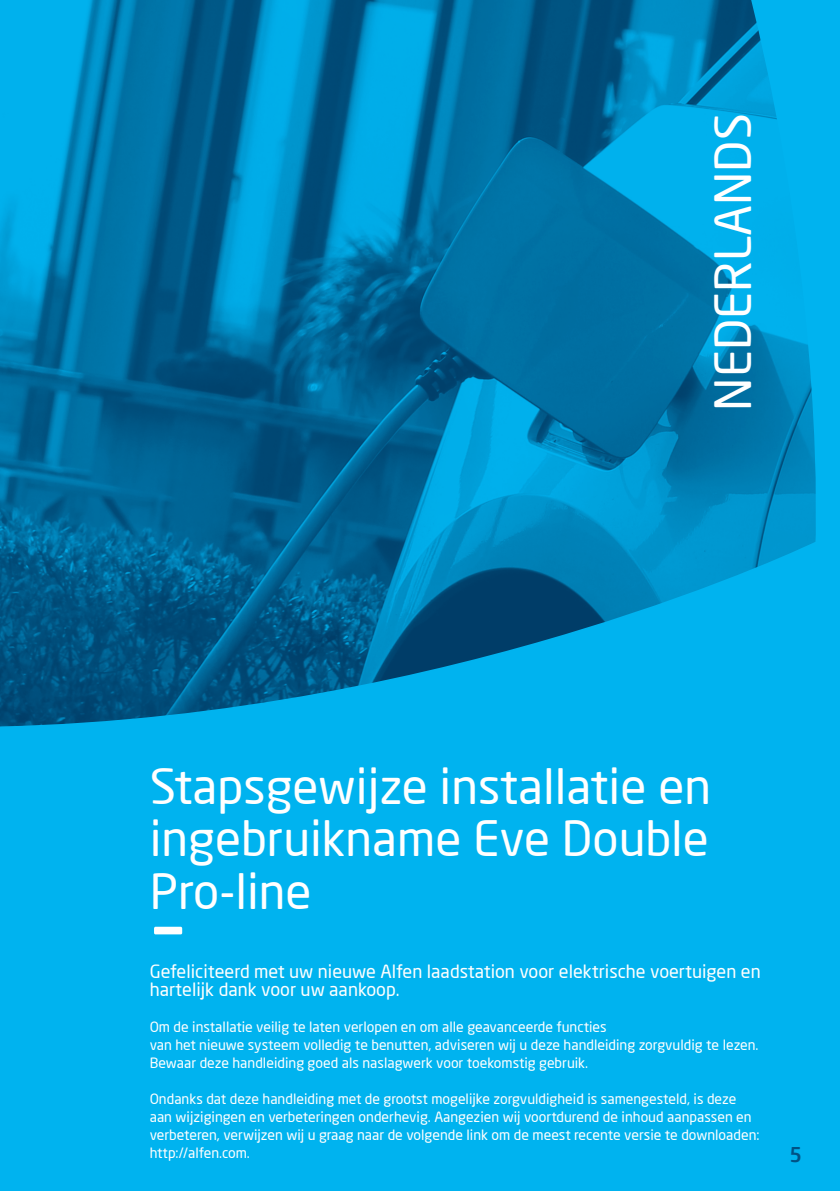
<style>
.page{position:relative;width:840px;height:1191px;background:#fff}
.page>*{position:absolute;margin:0;border:0;box-sizing:border-box;transform-origin:0 0}
.t1{font:103.4px "Neo Sans Pro";color:#fff;scale:.8 1}
.t2{font:49px "Neo Sans Pro";color:#fff}
.t3{font:47.8px/52px "Neo Sans Pro";color:#fff;text-align:justify}
.t4{font:500 20px "Neo Sans Pro";color:#005285}
.t5{font:18px/18px "Neo Sans Pro";color:#fff}
.t6{font:14px/18px "Neo Sans Pro";color:#fff}
</style>
<div class="page">
<div style="left:0;top:0;width:839px;height:1191px;background:#00b3ef"></div>
<img style="left:0;top:0;width:816px;height:726px">
<p class="t2" style="left:702px;top:410px;width:299px;rotate:-90deg">NEDERLANDS</p>
<p class="t3" style="left:150px;top:760px;width:562px">Stapsgewijze installatie en ingebruikname Eve Double Pro-line</p>
<p class="t1" style="left:155px;top:858px;width:34px">–</p>
<p class="t5" style="left:150px;top:962px;width:612px">Gefeliciteerd met uw nieuwe Alfen laadstation voor elektrische voertuigen en hartelijk dank voor uw aankoop.</p>
<p class="t6" style="left:150px;top:1017px;width:458px">Om de installatie veilig te laten verlopen en om alle geavanceerde functies</p>
<p class="t6" style="left:150px;top:1035px;width:610px">van het nieuwe systeem volledig te benutten, adviseren wij u deze handleiding zorgvuldig te lezen.</p>
<p class="t6" style="left:150px;top:1053px;width:440px">Bewaar deze handleiding goed als naslagwerk voor toekomstig gebruik.</p>
<p class="t6" style="left:150px;top:1089px;width:611px">Ondanks dat deze handleiding met de grootst mogelijke zorgvuldigheid is samengesteld, is deze aan wijzigingen en verbeteringen onderhevig. Aangezien wij voortdurend de inhoud aanpassen en verbeteren, verwijzen wij u graag naar de volgende link om de meest recente versie te downloaden: http://alfen.com.</p>
<p class="t4" style="left:788px;top:1141px;width:14px">5</p>
</div>
